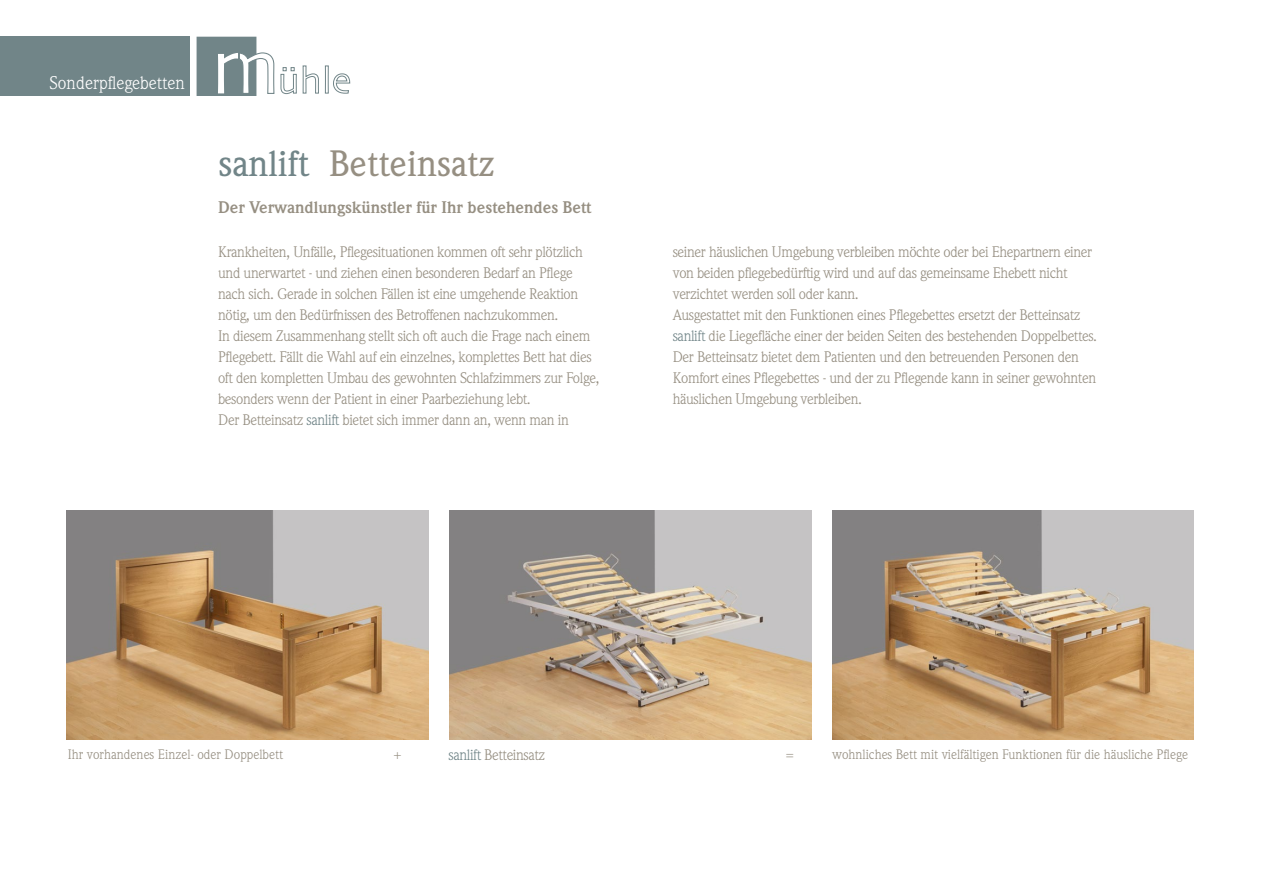
<style>
.page{position:relative;width:1263px;height:893px;background:#fff}
.page>*{position:absolute;margin:0;border:0;box-sizing:border-box;transform-origin:0 0}
.t1{font:500 36px "Weidemann";color:#968f82}
.t2{font:18px "Weidemann";color:#fff}
.t3{font:700 16.5px "Weidemann";color:#968f82}
.t4{font:15px/21px "Weidemann";letter-spacing:-.025em;color:#968f82}
.t5{font:13.5px "Weidemann";letter-spacing:-.005em;color:#968f82}
.s1{color:#718588}
</style>
<div class="page">
<div style="left:0;top:36px;width:189px;height:60px;background:#718588"></div>
<div style="left:197px;top:37px;width:59px;height:59px;background:#718588"></div>
<svg style="left:218px;top:52px;width:101px;height:44px"></svg>
<svg style="left:325px;top:65px;width:25px;height:29px"></svg>
<img style="left:450px;top:510px;width:361px;height:230px">
<img style="left:67px;top:510px;width:361px;height:230px">
<img style="left:832px;top:510px;width:362px;height:230px">
<p class="t2" style="left:50px;top:73px;width:137px">Sonderpflegebetten</p>
<h1 class="t1" style="left:218px;top:142px;width:278px"><span class="s1">sanlift</span> Betteinsatz</h1>
<p class="t3" style="left:218px;top:198px;width:375px">Der Verwandlungskünstler für Ihr bestehendes Bett</p>
<p class="t4" style="left:218px;top:241px;width:383px">Krankheiten, Unfälle, Pflegesituationen kommen oft sehr plötzlich und unerwartet - und ziehen einen besonderen Bedarf an Pflege nach sich. Gerade in solchen Fällen ist eine umgehende Reaktion nötig, um den Bedürfnissen des Betroffenen nachzukommen.<br>In diesem Zusammenhang stellt sich oft auch die Frage nach einem Pflegebett. Fällt die Wahl auf ein einzelnes, komplettes Bett hat dies oft den kompletten Umbau des gewohnten Schlafzimmers zur Folge, besonders wenn der Patient in einer Paarbeziehung lebt.<br>Der Betteinsatz <span class="s1">sanlift</span> bietet sich immer dann an, wenn man in</p>
<p class="t4" style="left:673px;top:241px;width:426px">seiner häuslichen Umgebung verbleiben möchte oder bei Ehepartnern einer von beiden pflegebedürftig wird und auf das gemeinsame Ehebett nicht verzichtet werden soll oder kann.<br>Ausgestattet mit den Funktionen eines Pflegebettes ersetzt der Betteinsatz <span class="s1">sanlift</span> die Liegefläche einer der beiden Seiten des bestehenden Doppelbettes.<br>Der Betteinsatz bietet dem Patienten und den betreuenden Personen den Komfort eines Pflegebettes - und der zu Pflegende kann in seiner gewohnten häuslichen Umgebung verbleiben.</p>
<p class="t5" style="left:68px;top:746px;width:217px">Ihr vorhandenes Einzel- oder Doppelbett</p>
<p class="t5" style="left:393px;top:746px;width:10px">+</p>
<p class="t4" style="left:448px;top:744px;width:98px"><span class="s1">sanlift</span> Betteinsatz</p>
<p class="t5" style="left:786px;top:746px;width:10px">=</p>
<p class="t5" style="left:832px;top:746px;width:357px">wohnliches Bett mit vielfältigen Funktionen für die häusliche Pflege</p>
</div>
